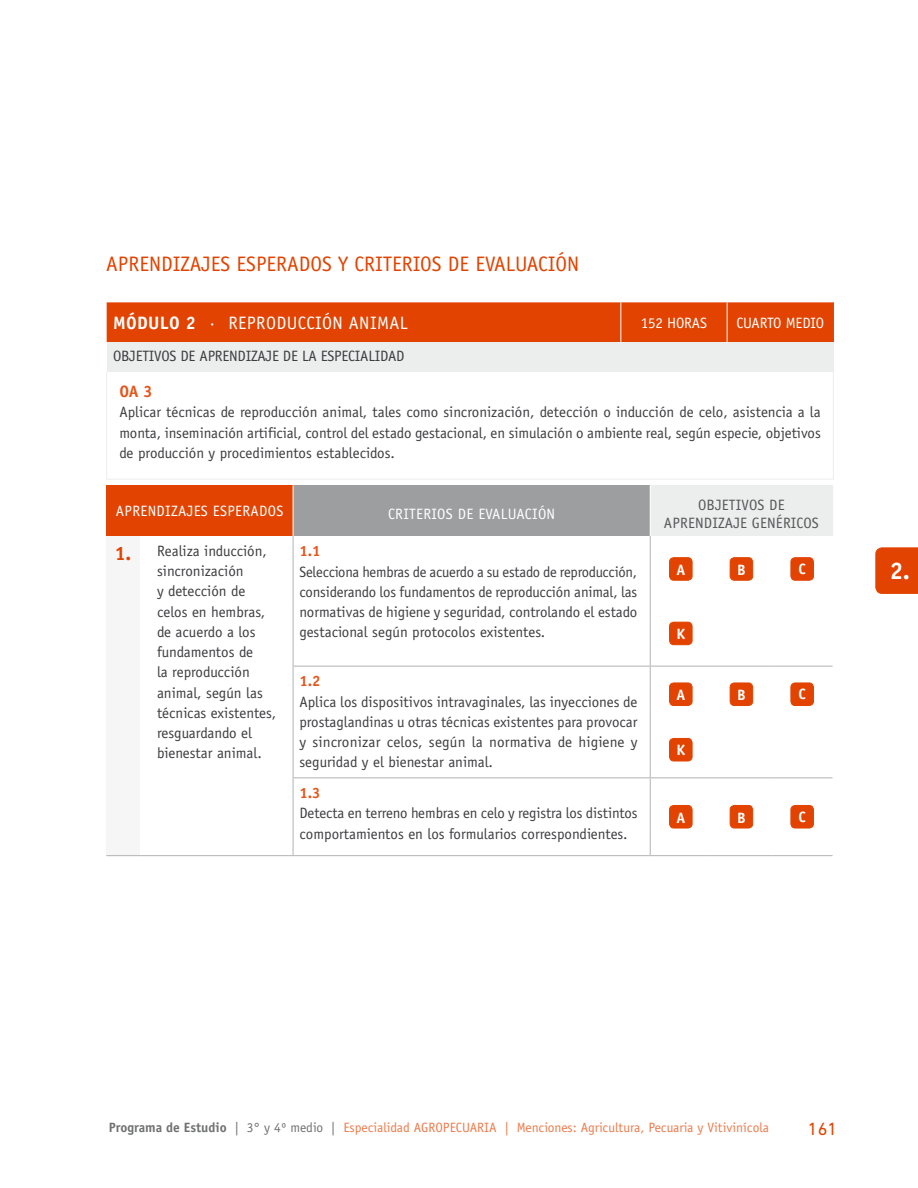
<style>
.page{position:relative;width:918px;height:1188px;background:#fff}
.page>*{position:absolute;margin:0;border:0;box-sizing:border-box;transform-origin:0 0}
.t1{font:700 24px "Officina Sans";color:#fff}
.t2{font:21px "Officina Sans";color:#e24301}
.t3{font:18px "Officina Sans";letter-spacing:.02em;color:#fff}
.t4{font:18px "DIN Next LT Pro";color:#e24301}
.t5{font:700 16.5px "Officina Sans";color:#e5561b}
.t6{font:15px/20.2px "Officina Sans";color:#3e3d40;text-align:justify}
.t7{font:15px "Officina Sans";letter-spacing:.02em;color:#fff}
.t8{font:15px "Officina Sans";letter-spacing:.01em;color:#58585a}
.t9{font:700 15px "Officina Sans";color:#fff}
.t10{font:700 15px "Officina Sans";color:#e5561b}
.t11{font:13.5px "Officina Sans";color:#eb7c4d}
.s1{font-weight:700}
.s2{font-weight:700;font-size:19.5px;color:#e24301}
.s3{font-weight:700;color:#707172}
.s4{color:#707172}
</style>
<div class="page">
<div style="left:875px;top:548px;width:43px;height:46px;background:#e24301"></div>
<div style="left:107px;top:302px;width:726px;height:40px;background:#e24301"></div>
<div style="left:107px;top:342px;width:726px;height:29px;background:#eceded"></div>
<hr style="left:833px;top:371px;width:1px;height:108px;background:#eceded">
<hr style="left:106px;top:371px;width:1px;height:108px;background:#eceded">
<hr style="left:106px;top:479px;width:515px;height:1px;background:#eceded">
<hr style="left:621px;top:479px;width:106px;height:1px;background:#eceded">
<hr style="left:727px;top:479px;width:107px;height:1px;background:#eceded">
<hr style="left:833px;top:302px;width:1px;height:40px;background:#e24301">
<hr style="left:727px;top:302px;width:1px;height:40px;background:#fff">
<hr style="left:620px;top:302px;width:1px;height:40px;background:#fff">
<div style="left:106px;top:486px;width:187px;height:50px;background:#e24301"></div>
<div style="left:293px;top:486px;width:357px;height:50px;background:#9c9e9f"></div>
<div style="left:650px;top:486px;width:183px;height:50px;background:#eceded"></div>
<div style="left:106px;top:536px;width:34px;height:320px;background:#f6f6f6"></div>
<hr style="left:650px;top:486px;width:1px;height:50px;background:#fff">
<hr style="left:293px;top:486px;width:1px;height:50px;background:#fff">
<hr style="left:293px;top:666px;width:357px;height:1px;background:#b1b3b4">
<hr style="left:293px;top:777px;width:357px;height:1px;background:#b1b3b4">
<hr style="left:293px;top:855px;width:357px;height:1px;background:#b1b3b4">
<hr style="left:650px;top:666px;width:61px;height:1px;background:#b1b3b4">
<hr style="left:711px;top:666px;width:61px;height:1px;background:#b1b3b4">
<hr style="left:772px;top:666px;width:61px;height:1px;background:#b1b3b4">
<hr style="left:650px;top:777px;width:61px;height:1px;background:#b1b3b4">
<hr style="left:711px;top:777px;width:61px;height:1px;background:#b1b3b4">
<hr style="left:772px;top:777px;width:61px;height:1px;background:#b1b3b4">
<hr style="left:650px;top:855px;width:61px;height:1px;background:#b1b3b4">
<hr style="left:711px;top:855px;width:61px;height:1px;background:#b1b3b4">
<hr style="left:772px;top:855px;width:61px;height:1px;background:#b1b3b4">
<hr style="left:650px;top:536px;width:1px;height:65px;background:#b1b3b4">
<hr style="left:650px;top:601px;width:1px;height:65px;background:#b1b3b4">
<hr style="left:650px;top:667px;width:1px;height:55px;background:#b1b3b4">
<hr style="left:650px;top:722px;width:1px;height:55px;background:#b1b3b4">
<hr style="left:650px;top:778px;width:1px;height:77px;background:#b1b3b4">
<hr style="left:293px;top:536px;width:1px;height:65px;background:#b1b3b4">
<hr style="left:293px;top:601px;width:1px;height:65px;background:#b1b3b4">
<hr style="left:293px;top:667px;width:1px;height:55px;background:#b1b3b4">
<hr style="left:293px;top:722px;width:1px;height:55px;background:#b1b3b4">
<hr style="left:293px;top:778px;width:1px;height:77px;background:#b1b3b4">
<hr style="left:106px;top:855px;width:34px;height:1px;background:#b1b3b4">
<hr style="left:140px;top:855px;width:153px;height:1px;background:#b1b3b4">
<div style="left:670px;top:558px;width:22px;height:22px;background:#e24301;border-radius:4px"></div>
<div style="left:669px;top:557px;width:23px;height:23px;border:1px solid #e24301;border-radius:4px"></div>
<div style="left:730px;top:558px;width:23px;height:22px;background:#e24301;border-radius:4px"></div>
<div style="left:730px;top:557px;width:23px;height:23px;border:1px solid #e24301;border-radius:4px"></div>
<div style="left:791px;top:558px;width:22px;height:22px;background:#e24301;border-radius:4px"></div>
<div style="left:791px;top:557px;width:23px;height:23px;border:1px solid #e24301;border-radius:4px"></div>
<div style="left:670px;top:622px;width:22px;height:23px;background:#e24301;border-radius:4px"></div>
<div style="left:669px;top:622px;width:23px;height:23px;border:1px solid #e24301;border-radius:4px"></div>
<div style="left:670px;top:683px;width:22px;height:23px;background:#e24301;border-radius:4px"></div>
<div style="left:669px;top:683px;width:23px;height:23px;border:1px solid #e24301;border-radius:4px"></div>
<div style="left:730px;top:683px;width:23px;height:23px;background:#e24301;border-radius:4px"></div>
<div style="left:730px;top:683px;width:23px;height:23px;border:1px solid #e24301;border-radius:4px"></div>
<div style="left:791px;top:683px;width:22px;height:23px;background:#e24301;border-radius:4px"></div>
<div style="left:791px;top:683px;width:23px;height:23px;border:1px solid #e24301;border-radius:4px"></div>
<div style="left:670px;top:738px;width:22px;height:23px;background:#e24301;border-radius:4px"></div>
<div style="left:669px;top:738px;width:23px;height:23px;border:1px solid #e24301;border-radius:4px"></div>
<div style="left:670px;top:805px;width:22px;height:23px;background:#e24301;border-radius:4px"></div>
<div style="left:669px;top:805px;width:23px;height:23px;border:1px solid #e24301;border-radius:4px"></div>
<div style="left:730px;top:805px;width:23px;height:23px;background:#e24301;border-radius:4px"></div>
<div style="left:730px;top:805px;width:23px;height:23px;border:1px solid #e24301;border-radius:4px"></div>
<div style="left:791px;top:805px;width:22px;height:23px;background:#e24301;border-radius:4px"></div>
<div style="left:791px;top:805px;width:23px;height:23px;border:1px solid #e24301;border-radius:4px"></div>
<h2 class="t2" style="left:106px;top:251px;width:475px">APRENDIZAJES ESPERADOS Y CRITERIOS DE EVALUACIÓN</h2>
<p class="t3" style="left:113px;top:313px;width:294px"><span class="s1">MóDULO 2</span> · REPRODUCCIÓN ANIMAL</p>
<p class="t7" style="left:641px;top:314px;width:44px">152 Horas</p>
<p class="t7" style="left:736px;top:314px;width:16px">Cuarto</p>
<p class="t7" style="left:786px;top:314px;width:38px">Medio</p>
<p class="t6" style="left:113px;top:346px;width:9px">objet</p>
<p class="t6" style="left:149px;top:346px;width:14px">ivos</p>
<p class="t6" style="left:181px;top:346px;width:36px">de Aprend</p>
<p class="t6" style="left:246px;top:346px;width:14px">izaje</p>
<p class="t6" style="left:283px;top:346px;width:46px">de la espec</p>
<p class="t6" style="left:355px;top:346px;width:34px">ialidad</p>
<p class="t5" style="left:119px;top:381px;width:35px">OA 3</p>
<p class="t6" style="left:119px;top:402px;width:703px">Aplicar técnicas de reproducción animal, tales como sincronización, detección o inducción de celo, asistencia a la monta, inseminación artificial, control del estado gestacional, en simulación o ambiente real, según especie, objetivos de producción y procedimientos establecidos.</p>
<p class="t7" style="left:116px;top:503px;width:18px">Aprend</p>
<p class="t7" style="left:165px;top:503px;width:15px">izajes</p>
<p class="t7" style="left:213px;top:503px;width:17px">Esperados</p>
<p class="t7" style="left:388px;top:505px;width:159px">Criterios de Eva luación</p>
<p class="t8" style="left:698px;top:496px;width:17px">Objet</p>
<p class="t8" style="left:736px;top:496px;width:15px">ivos</p>
<p class="t8" style="left:769px;top:496px;width:8px">de</p>
<p class="t8" style="left:664px;top:514px;width:18px">Aprend</p>
<p class="t8" style="left:712px;top:514px;width:14px">izaje</p>
<p class="t8" style="left:752px;top:514px;width:17px">Genér</p>
<p class="t8" style="left:791px;top:514px;width:14px">icos</p>
<p class="t6" style="left:157px;top:541px;width:121px;text-align:left;text-indent:-42px"><span class="s2">1.</span> Realiza inducción, sincronización<br>y detección de celos en hembras, de acuerdo a los fundamentos de<br>la reproducción animal, según las técnicas existentes, resguardando el bienestar animal.</p>
<p class="t10" style="left:299px;top:542px;width:23px">1.1</p>
<p class="t6" style="left:299px;top:561px;width:339px">Selecciona hembras de acuerdo a su estado de reproducción, considerando los fundamentos de reproducción animal, las normativas de higiene y seguridad, controlando el estado gestacional según protocolos existentes.</p>
<p class="t9" style="left:676px;top:560px;width:9px">a</p>
<p class="t9" style="left:737px;top:560px;width:8px">b</p>
<p class="t9" style="left:798px;top:560px;width:8px">c</p>
<p class="t9" style="left:677px;top:624px;width:9px">k</p>
<p class="t10" style="left:299px;top:672px;width:23px">1.2</p>
<p class="t6" style="left:299px;top:692px;width:340px">Aplica los dispositivos intravaginales, las inyecciones de prostaglandinas u otras técnicas existentes para provocar y sincronizar celos, según la normativa de higiene y seguridad y el bienestar animal.</p>
<p class="t9" style="left:676px;top:686px;width:9px">a</p>
<p class="t9" style="left:737px;top:686px;width:8px">b</p>
<p class="t9" style="left:798px;top:685px;width:8px">c</p>
<p class="t9" style="left:677px;top:740px;width:9px">k</p>
<p class="t10" style="left:299px;top:784px;width:23px">1.3</p>
<p class="t6" style="left:299px;top:803px;width:340px">Detecta en terreno hembras en celo y registra los distintos comportamientos en los formularios correspondientes.</p>
<p class="t9" style="left:676px;top:808px;width:9px">a</p>
<p class="t9" style="left:737px;top:808px;width:8px">b</p>
<p class="t9" style="left:798px;top:807px;width:8px">c</p>
<h1 class="t1" style="left:890px;top:556px;width:21px">2.</h1>
<p class="t11" style="left:109px;top:1120px;width:662px"><span class="s3">Programa de Estudio</span> <span class="s4">| 3° y 4º medio |</span> Especialidad AGROPECUARIA | Menciones: Agricultura, Pecuaria y Vitivinícola</p>
<p class="t4" style="left:808px;top:1118px;width:31px">161</p>
</div>
